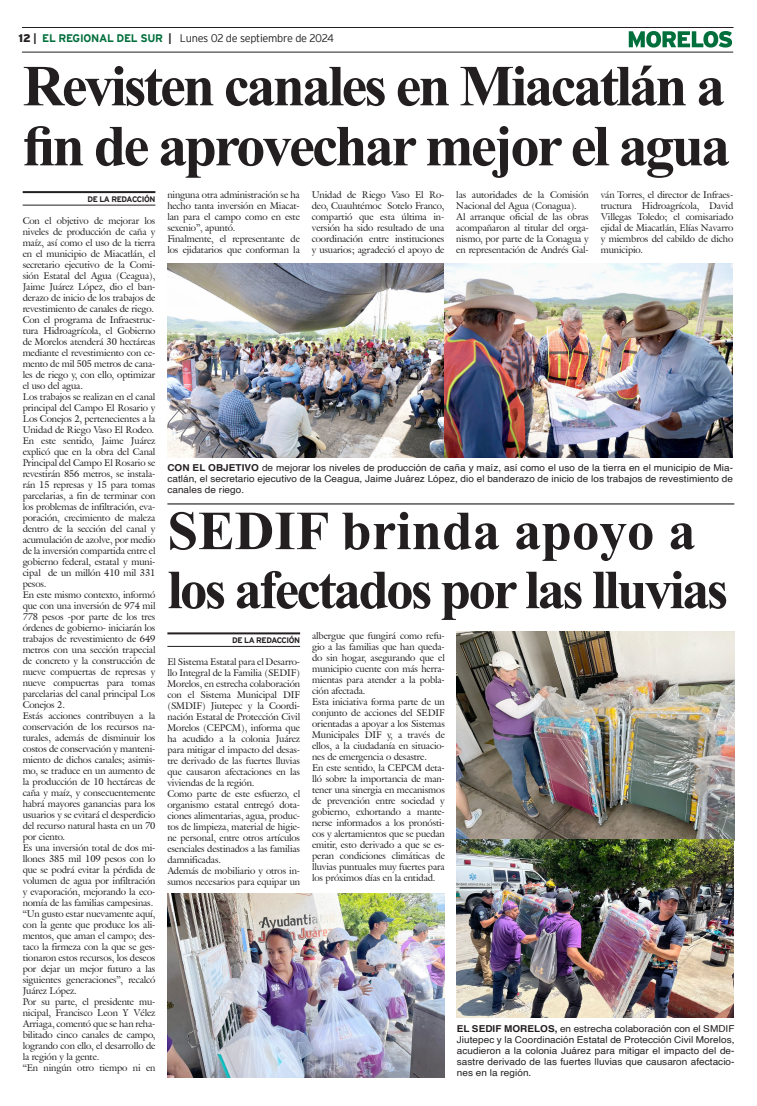
<style>
.page{position:relative;width:757px;height:1106px;background:#fff}
.page>*{position:absolute;margin:0;border:0;box-sizing:border-box;transform-origin:0 0}
.Cabeza_01{font:700 58px "Times New Roman";letter-spacing:-.05em;color:#231f20}
.Cabeza_01-2{font:700 55px "Times New Roman";letter-spacing:-.05em;color:#231f20}
.Cabeza_01-3{font:700 55px "Times New Roman";color:#231f20}
.t1{font:300 11px "Interstate";letter-spacing:-.025em;color:#231f20}
.t2{font:9.5px/11px "Galliard IT Cby BT";letter-spacing:-.01em;color:#231f20;text-align:justify}
.Pie_de_foto{font:9.5px/11px "Helvetica";letter-spacing:.005em;color:#231f20;text-align:justify;scale:1.05 1}
.t3{font:700 8px "Interstate";letter-spacing:-.05em;color:#231f20}
.s1{font-weight:900}
.s2{font-weight:700}
.s3{font-weight:700;color:#006f3c}
</style>
<div class="page">
<hr style="left:22px;top:27px;width:711px;height:1px;background:#231f20">
<hr style="left:22px;top:52px;width:711px;height:1px;background:#231f20">
<svg style="left:629px;top:31px;width:103px;height:17px"></svg>
<hr style="left:23px;top:191px;width:132px;height:2px;background:#231f20">
<hr style="left:23px;top:205px;width:132px;height:1px;background:#231f20">
<hr style="left:167px;top:632px;width:133px;height:2px;background:#231f20">
<hr style="left:167px;top:646px;width:133px;height:1px;background:#231f20">
<hr style="left:167px;top:503px;width:567px;height:1px;background:#000">
<img style="left:167px;top:264px;width:565px;height:194px">
<img style="left:167px;top:893px;width:278px;height:184px">
<img style="left:457px;top:632px;width:277px;height:385px">
<p class="t1" style="left:18px;top:32px;width:317px"><span class="s1">12</span> <span class="s2">|</span> <span class="s3">EL REGIONAL DEL SUR</span> <span class="s2">|</span> Lunes 02 de septiembre de 2024</p>
<p class="Cabeza_01" style="left:23px;top:44px;width:704px">Revisten canales en Miacatlán a</p>
<p class="Cabeza_01" style="left:23px;top:104px;width:709px">fin de aprovechar mejor el agua</p>
<p class="t3" style="left:87px;top:194px;width:69px">DE LA REDACCIÓN</p>
<p class="t2" style="left:167px;top:189px;width:134px">ninguna otra administración se ha hecho tanta inversión en Miacat&shy;lan para el campo como en este sexenio”, apuntó.</p>
<p class="t2" style="left:167px;top:233px;width:134px">Finalmente, el representante de los ejidatarios que conforman la</p>
<p class="t2" style="left:312px;top:189px;width:134px">Unidad de Riego Vaso El Ro&shy;deo, Cuauhtémoc Sotelo Franco, compartió que esta última in&shy;versión ha sido resultado de una coordinación entre instituciones y usuarios; agradeció el apoyo de</p>
<p class="t2" style="left:456px;top:189px;width:134px">las autoridades de la Comisión<br>Nacional del Agua (Conagua).</p>
<p class="t2" style="left:601px;top:189px;width:134px">ván Torres, el director de Infraes&shy;tructura Hidroagrícola, David Villegas Toledo; el comisariado ejidal de Miacatlán, Elías Navarro y miembros del cabildo de dicho municipio.</p>
<p class="t2" style="left:456px;top:211px;width:134px">Al arranque oficial de las obras acompañaron al titular del orga&shy;nismo, por parte de la Conagua y en representación de Andrés Gal-</p>
<p class="t2" style="left:23px;top:215px;width:134px">Con el objetivo de mejorar los niveles de producción de caña y maíz, así como el uso de la tierra en el municipio de Miacatlán, el secretario ejecutivo de la Comi&shy;sión Estatal del Agua (Ceagua), Jaime Juárez López, dio el ban&shy;derazo de inicio de los trabajos de revestimiento de canales de riego.</p>
<p class="t2" style="left:23px;top:314px;width:134px">Con el programa de Infraestruc&shy;tura Hidroagrícola, el Gobierno de Morelos atenderá 30 hectáreas mediante el revestimiento con ce&shy;mento de mil 505 metros de cana&shy;les de riego y, con ello, optimizar el uso del agua.</p>
<p class="t2" style="left:23px;top:391px;width:134px">Los trabajos se realizan en el canal principal del Campo El Rosario y Los Conejos 2, pertenecientes a la Unidad de Riego Vaso El Rodeo.</p>
<p class="t2" style="left:23px;top:435px;width:134px">En este sentido, Jaime Juárez explicó que en la obra del Canal Principal del Campo El Rosario se revestirán 856 metros, se instala&shy;rán 15 represas y 15 para tomas parcelarias, a fin de terminar con los problemas de infiltración, eva&shy;poración, crecimiento de maleza dentro de la sección del canal y acumulación de azolve, por medio de la inversión compartida entre el gobierno federal, estatal y muni&shy;cipal de un millón 410 mil 331 pesos.</p>
<p class="t2" style="left:23px;top:589px;width:134px">En este mismo contexto, informó que con una inversión de 974 mil 778 pesos -por parte de los tres órdenes de gobierno- iniciarán los trabajos de revestimiento de 649 metros con una sección trapecial de concreto y la construcción de nueve compuertas de represas y nueve compuertas para tomas parcelarias del canal principal Los Conejos 2.</p>
<p class="t2" style="left:23px;top:710px;width:134px">Estás acciones contribuyen a la conservación de los recursos na&shy;turales, además de disminuir los costos de conservación y manteni&shy;miento de dichos canales; asimis&shy;mo, se traduce en un aumento de la producción de 10 hectáreas de caña y maíz, y consecuentemente habrá mayores ganancias para los usuarios y se evitará el desperdicio del recurso natural hasta en un 70 por ciento.</p>
<p class="t2" style="left:23px;top:842px;width:134px">Es una inversión total de dos mi&shy;llones 385 mil 109 pesos con lo que se podrá evitar la pérdida de volumen de agua por infiltración y evaporación, mejorando la eco&shy;nomía de las familias campesinas.</p>
<p class="t2" style="left:23px;top:908px;width:134px">“Un gusto estar nuevamente aquí, con la gente que produce los ali&shy;mentos, que aman el campo; des&shy;taco la firmeza con la que se ges&shy;tionaron estos recursos, los deseos por dejar un mejor futuro a las siguientes generaciones”, recalcó Juárez López.</p>
<p class="t2" style="left:23px;top:996px;width:134px">Por su parte, el presidente mu&shy;nicipal, Francisco Leon Y Vélez Arriaga, comentó que se han reha&shy;bilitado cinco canales de campo, logrando con ello, el desarrollo de la región y la gente.</p>
<p class="t2" style="left:23px;top:1062px;width:134px">“En ningún otro tiempo ni en</p>
<p class="Pie_de_foto" style="left:167px;top:463px;width:540px"><span class="s2">CON EL OBJETIVO</span> de mejorar los niveles de producción de caña y maíz, así como el uso de la tierra en el municipio de Mia&shy;catlán, el secretario ejecutivo de la Ceagua, Jaime Juárez López, dio el banderazo de inicio de los trabajos de revestimiento de canales de riego.</p>
<p class="Cabeza_01-3" style="left:167px;top:491px;width:530px">SEDIF brinda apoyo a</p>
<p class="Cabeza_01-2" style="left:167px;top:550px;width:562px">los afectados por las lluvias</p>
<p class="t3" style="left:232px;top:635px;width:69px">DE LA REDACCIÓN</p>
<p class="t2" style="left:312px;top:630px;width:134px">albergue que fungirá como refu&shy;gio a las familias que han queda&shy;do sin hogar, asegurando que el municipio cuente con más herra&shy;mientas para atender a la pobla&shy;ción afectada.</p>
<p class="t2" style="left:312px;top:696px;width:134px">Esta iniciativa forma parte de un conjunto de acciones del SEDIF orientadas a apoyar a los Sistemas Municipales DIF y, a través de ellos, a la ciudadanía en situacio&shy;nes de emergencia o desastre.</p>
<p class="t2" style="left:312px;top:762px;width:134px">En este sentido, la CEPCM deta&shy;lló sobre la importancia de man&shy;tener una sinergia en mecanismos de prevención entre sociedad y gobierno, exhortando a mante&shy;nerse informados a los pronósti&shy;cos y alertamientos que se puedan emitir, esto derivado a que se es&shy;peran condiciones climáticas de lluvias puntuales muy fuertes para los próximos días en la entidad.</p>
<p class="t2" style="left:167px;top:656px;width:134px">El Sistema Estatal para el Desarro&shy;llo Integral de la Familia (SEDIF)<br>Morelos, en estrecha colaboración con el Sistema Municipal DIF (SMDIF) Jiutepec y la Coordi&shy;nación Estatal de Protección Civil Morelos (CEPCM), informa que ha acudido a la colonia Juárez para mitigar el impacto del desas&shy;tre derivado de las fuertes lluvias que causaron afectaciones en las viviendas de la región.</p>
<p class="t2" style="left:167px;top:788px;width:134px">Como parte de este esfuerzo, el organismo estatal entregó dota&shy;ciones alimentarias, agua, produc&shy;tos de limpieza, material de higie&shy;ne personal, entre otros artículos esenciales destinados a las familias damnificadas.</p>
<p class="t2" style="left:167px;top:865px;width:134px">Además de mobiliario y otros in&shy;sumos necesarios para equipar un</p>
<p class="Pie_de_foto" style="left:457px;top:1023px;width:266px"><span class="s2">EL SEDIF MORELOS,</span> en estrecha colaboración con el SMDIF Jiutepec y la Coordinación Estatal de Protección Civil Morelos, acudieron a la colonia Juárez para mitigar el impacto del de&shy;sastre derivado de las fuertes lluvias que causaron afectacio&shy;nes en la región.</p>
</div>
